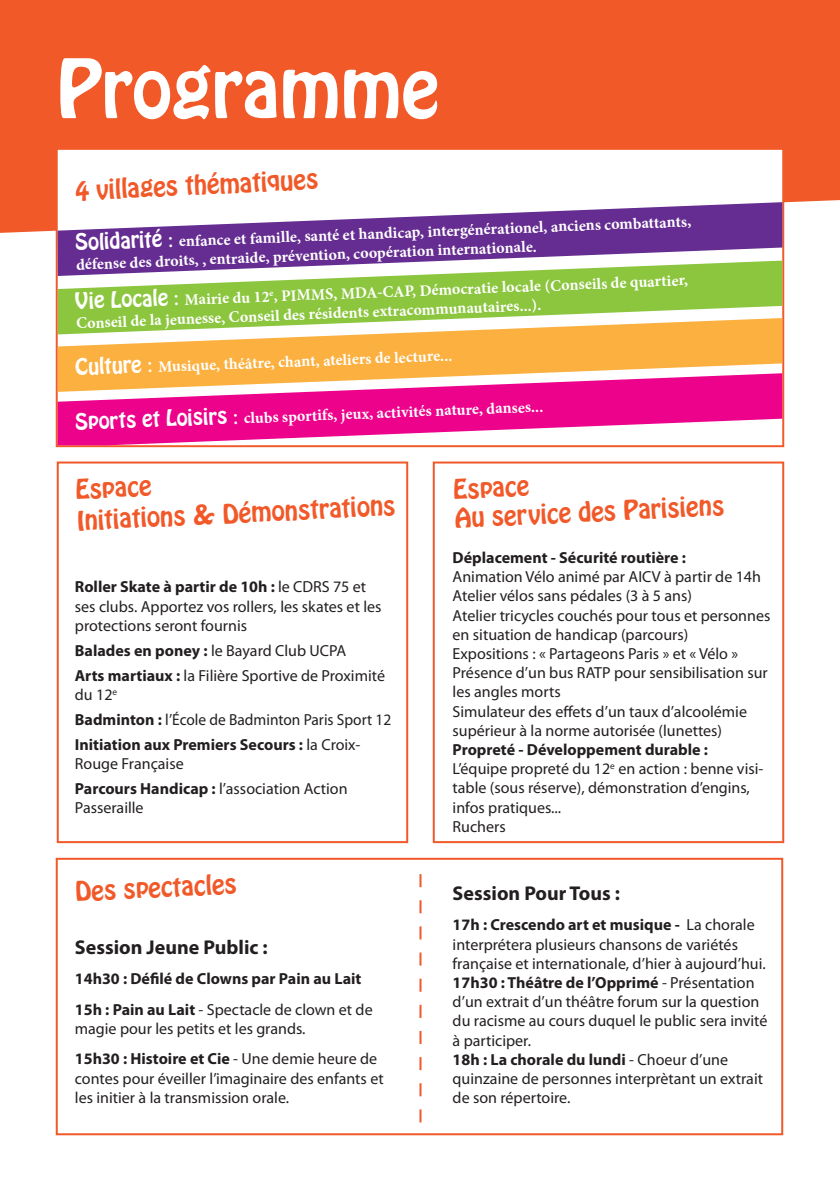
<style>
.page{position:relative;width:840px;height:1191px;background:#fff}
.page>*{position:absolute;margin:0;border:0;box-sizing:border-box;transform-origin:0 0}
.t1{font:72px "Hobo Std";color:#fff}
.t2{font:24px/31.8px "Hobo Std";color:#f15929}
.t3{font:700 20px "Myriad Pro";color:#231f20}
.t4{font:16px/19.2px "Myriad Pro";color:#231f20}
.t5{font:700 16px/19.8px "Minion Pro";color:#fff}
.t6{font:700 16px/19.2px "Myriad Pro";color:#231f20}
.t7{font:16px "Myriad Pro";color:#231f20;scale:.96 1}
.s1{font-family:"Hobo Std";font-weight:400;font-size:20px}
.s2{font-weight:400;font-size:24px}
.s3{font-weight:700}
.s4{font-weight:400}
</style>
<div class="page">
<div style="left:0;top:0;width:839px;height:233px;background:#f15929"></div>
<div style="left:56px;top:148px;width:727px;height:299px;background:#fff;border:2px solid #f15929"></div>
<div style="left:57px;top:461px;width:351px;height:382px;border:2px solid #f15929"></div>
<div style="left:432px;top:461px;width:351px;height:382px;border:2px solid #f15929"></div>
<svg style="left:58px;top:202px;width:724px;height:74px;fill:#652d91"></svg>
<svg style="left:58px;top:261px;width:723px;height:57px;fill:#8bc63e"></svg>
<svg style="left:58px;top:318px;width:723px;height:55px;fill:#fbb03f"></svg>
<svg style="left:58px;top:373px;width:723px;height:72px;fill:#ed028c"></svg>
<div style="left:56px;top:857px;width:726px;height:278px;border:2px solid #f15929"></div>
<svg style="left:419px;top:874px;width:2px;height:248px"></svg>
<p class="t1" style="left:57px;top:39px;width:384px">Programme</p>
<p class="t2" style="left:75px;top:176px;width:244px;rotate:-3deg">4 villages thématiques</p>
<p class="t5" style="left:75px;top:234px;width:617px;rotate:-2deg"><span class="s1">Solidarité</span> <span class="s2">:</span> enfance et famille, santé et handicap, intergénérationel, anciens combattants, défense des droits, , entraide, prévention, coopération internationale.</p>
<p class="t5" style="left:75px;top:292px;width:614px;rotate:-2deg"><span class="s1">Vie Locale</span> <span class="s2">:</span> Mairie du 12<sup>e</sup>, PIMMS, MDA-CAP, Démocratie locale (Conseils de quartier,<br>Conseil de la jeunesse, Conseil des résidents extracommunautaires...).</p>
<p class="t5" style="left:75px;top:359px;width:378px;rotate:-2deg"><span class="s1">Culture</span> <span class="s2">:</span> Musique, théâtre, chant, ateliers de lecture...</p>
<p class="t5" style="left:75px;top:413px;width:469px;rotate:-2deg"><span class="s1">Sports et Loisirs</span> <span class="s2">:</span> clubs sportifs, jeux, activités nature, danses...</p>
<p class="t2" style="left:74px;top:474px;width:320px;rotate:-3deg">Espace<br>Initiations &amp; Démonstrations</p>
<p class="t2" style="left:452px;top:475px;width:271px;line-height:29.2px;rotate:-3deg">Espace<br>Au service des Parisiens</p>
<p class="t4" style="left:75px;top:577px;width:308px"><span class="s3">Roller Skate à partir de 10h :</span> le CDRS 75 et ses clubs. Apportez vos rollers, les skates et les protections seront fournis</p>
<p class="t4" style="left:75px;top:640px;width:273px"><span class="s3">Balades en poney :</span> le Bayard Club UCPA</p>
<p class="t4" style="left:75px;top:665px;width:311px"><span class="s3">Arts martiaux :</span> la Filière Sportive de Proximité du 12<sup>e</sup></p>
<p class="t7" style="left:75px;top:709px;width:331px"><span class="s3">Badminton :</span> l’École de Badminton Paris Sport 12</p>
<p class="t6" style="left:75px;top:734px;width:287px">Initiation aux Premiers Secours : <span class="s4">la Croix-<br>Rouge Française</span></p>
<p class="t4" style="left:75px;top:778px;width:274px"><span class="s3">Parcours Handicap :</span> l’association Action<br>Passeraille</p>
<p class="t2" style="left:75px;top:876px;width:163px;rotate:-3deg">Des spectacles</p>
<p class="t3" style="left:75px;top:933px;width:194px">Session Jeune Public :</p>
<p class="t6" style="left:75px;top:968px;width:288px">14h30 : Défilé de Clowns par Pain au Lait</p>
<p class="t4" style="left:75px;top:999px;width:299px"><span class="s3">15h : Pain au Lait</span> - Spectacle de clown et de magie pour les petits et les grands.</p>
<p class="t4" style="left:75px;top:1049px;width:310px"><span class="s3">15h30 : Histoire et Cie</span> - Une demie heure de contes pour éveiller l’imaginaire des enfants et les initier à la transmission orale.</p>
<p class="t6" style="left:452px;top:547px;width:235px">Déplacement - Sécurité routière :</p>
<p class="t4" style="left:452px;top:567px;width:310px">Animation Vélo animé par AICV à partir de 14h<br>Atelier vélos sans pédales (3 à 5 ans)</p>
<p class="t4" style="left:452px;top:605px;width:319px">Atelier tricycles couchés pour tous et personnes en situation de handicap (parcours)</p>
<p class="t4" style="left:452px;top:644px;width:287px">Expositions : « Partageons Paris » et « Vélo »</p>
<p class="t4" style="left:452px;top:663px;width:316px">Présence d’un bus RATP pour sensibilisation sur les angles morts</p>
<p class="t4" style="left:452px;top:701px;width:296px">Simulateur des effets d’un taux d’alcoolémie supérieur à la norme autorisée (lunettes)</p>
<p class="t6" style="left:452px;top:739px;width:257px">Propreté - Développement durable :</p>
<p class="t4" style="left:452px;top:759px;width:312px">L’équipe propreté du 12<sup>e</sup> en action : benne visi&shy;table (sous réserve), démonstration d’engins, infos pratiques...</p>
<p class="t4" style="left:452px;top:816px;width:55px">Ruchers</p>
<p class="t3" style="left:452px;top:880px;width:169px">Session Pour Tous :</p>
<p class="t4" style="left:452px;top:915px;width:314px"><span class="s3">17h : Crescendo art et musique -</span> La chorale interprétera plusieurs chansons de variétés française et internationale, d’hier à aujourd’hui.</p>
<p class="t4" style="left:452px;top:972px;width:316px"><span class="s3">17h30 : Théâtre de l’Opprimé</span> - Présentation d’un extrait d’un théâtre forum sur la question du racisme au cours duquel le public sera invité à participer.</p>
<p class="t4" style="left:452px;top:1049px;width:312px"><span class="s3">18h : La chorale du lundi</span> - Choeur d’une quinzaine de personnes interprètant un extrait de son répertoire.</p>
</div>
